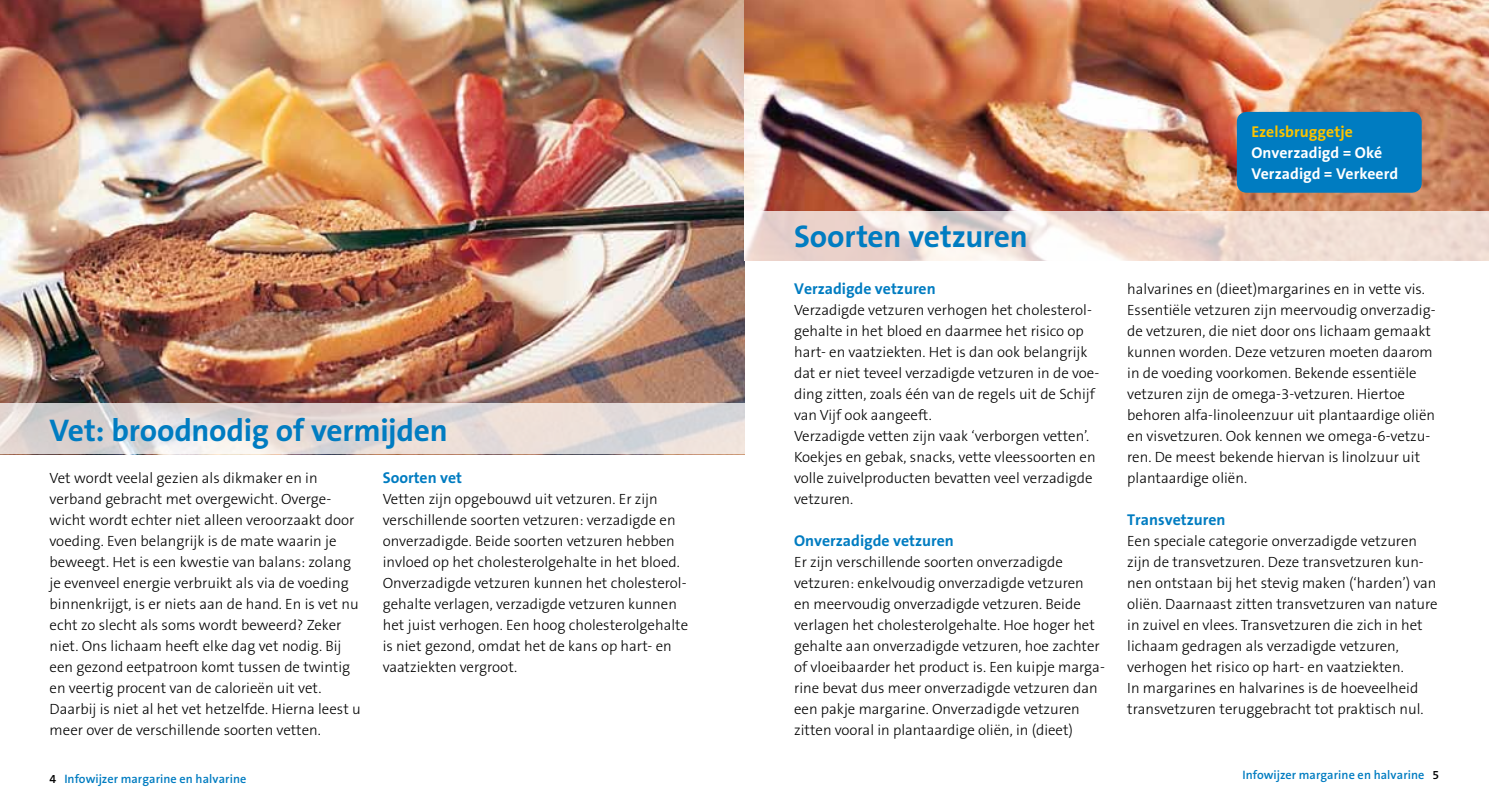
<style>
.page{position:relative;width:1489px;height:809px;background:#fff}
.page>*{position:absolute;margin:0;border:0;box-sizing:border-box;transform-origin:0 0}
.t1{font:700 31.5px "The Sans B7";letter-spacing:-.005em;color:#007cc1}
.t2{font:700 15.75px "The Sans B7";color:#007cc1}
.t3{font:700 15.75px/21px "The Sans B7";letter-spacing:.005em;color:#fff}
.t4{font:700 15.75px "The Sans B7";letter-spacing:.005em;color:#fbc300}
.t5{font:300 14.88px/21px "The Sans B3";color:#000}
.t6{font:600 12.25px "The Sans B6";letter-spacing:.005em;color:#007cc1}
.s1{color:#000}
</style>
<div class="page">
<img style="left:0;top:0;width:744px;height:404px">
<svg style="left:0;top:404px;width:744px;height:50px"></svg>
<img style="left:744px;top:0;width:744px;height:211px">
<svg style="left:744px;top:211px;width:744px;height:49px;fill:#f0dcd3"></svg>
<div style="left:1236px;top:112px;width:185px;height:81px;background:#007cc1;border-radius:10px"></div>
<h1 class="t1" style="left:50px;top:410px;width:399px">Vet: broodnodig of vermijden</h1>
<p class="t5" style="left:50px;top:468px;width:313px">Vet wordt veelal gezien als dikmaker en in verband gebracht met overgewicht. Overge&shy;wicht wordt echter niet alleen veroorzaakt door voeding. Even belangrijk is de mate waarin je beweegt. Het is een kwestie van balans: zolang je evenveel energie verbruikt als via de voeding binnenkrijgt, is er niets aan de hand. En is vet nu echt zo slecht als soms wordt beweerd? Zeker niet. Ons lichaam heeft elke dag vet nodig. Bij een gezond eetpatroon komt tussen de twintig en veertig procent van de calorieën uit vet.<br>Daarbij is niet al het vet hetzelfde. Hierna leest u meer over de verschillende soorten vetten.</p>
<p class="t2" style="left:383px;top:468px;width:81px">Soorten vet</p>
<p class="t5" style="left:383px;top:489px;width:307px">Vetten zijn opgebouwd uit vetzuren. Er zijn verschillende soorten vetzuren: verzadigde en onverzadigde. Beide soorten vetzuren hebben invloed op het cholesterolgehalte in het bloed.<br>Onverzadigde vetzuren kunnen het cholesterol&shy;gehalte verlagen, verzadigde vetzuren kunnen het juist verhogen. Een hoog cholesterolgehalte is niet gezond, omdat het de kans op hart- en vaatziekten vergroot.</p>
<h1 class="t1" style="left:794px;top:216px;width:235px">Soorten vetzuren</h1>
<p class="t2" style="left:794px;top:279px;width:143px">Verzadigde vetzuren</p>
<p class="t5" style="left:794px;top:300px;width:306px">Verzadigde vetzuren verhogen het cholesterol&shy;gehalte in het bloed en daarmee het risico op hart- en vaatziekten. Het is dan ook belangrijk dat er niet teveel verzadigde vetzuren in de voe&shy;ding zitten, zoals één van de regels uit de Schijf van Vijf ook aangeeft.<br>Verzadigde vetten zijn vaak ‘verborgen vetten’.<br>Koekjes en gebak, snacks, vette vleessoorten en volle zuivelproducten bevatten veel verzadigde vetzuren.</p>
<p class="t2" style="left:794px;top:531px;width:161px">Onverzadigde vetzuren</p>
<p class="t5" style="left:794px;top:552px;width:312px">Er zijn verschillende soorten onverzadigde vetzuren: enkelvoudig onverzadigde vetzuren<br>en meervoudig onverzadigde vetzuren. Beide verlagen het cholesterolgehalte. Hoe hoger het gehalte aan onverzadigde vetzuren, hoe zachter of vloeibaarder het product is. Een kuipje marga&shy;rine bevat dus meer onverzadigde vetzuren dan een pakje margarine. Onverzadigde vetzuren zitten vooral in plantaardige oliën, in (dieet)</p>
<p class="t4" style="left:1251px;top:121px;width:103px">Ezelsbruggetje</p>
<p class="t3" style="left:1251px;top:142px;width:148px">Onverzadigd = Oké<br>Verzadigd = Verkeerd</p>
<p class="t5" style="left:1127px;top:279px;width:310px">halvarines en (dieet)margarines en in vette vis.<br>Essentiële vetzuren zijn meervoudig onverzadig&shy;de vetzuren, die niet door ons lichaam gemaakt kunnen worden. Deze vetzuren moeten daarom in de voeding voorkomen. Bekende essentiële vetzuren zijn de omega-3-vetzuren. Hiertoe behoren alfa-linoleenzuur uit plantaardige oliën en visvetzuren. Ook kennen we omega-6-vetzu&shy;ren. De meest bekende hiervan is linolzuur uit plantaardige oliën.</p>
<p class="t2" style="left:1127px;top:510px;width:100px">Transvetzuren</p>
<p class="t5" style="left:1127px;top:531px;width:312px">Een speciale categorie onverzadigde vetzuren zijn de transvetzuren. Deze transvetzuren kun&shy;nen ontstaan bij het stevig maken (‘harden’) van oliën. Daarnaast zitten transvetzuren van nature in zuivel en vlees. Transvetzuren die zich in het lichaam gedragen als verzadigde vetzuren, verhogen het risico op hart- en vaatziekten.<br>In margarines en halvarines is de hoeveelheid transvetzuren teruggebracht tot praktisch nul.</p>
<p class="t6" style="left:50px;top:771px;width:198px"><span class="s1">4</span> Infowijzer margarine en halvarine</p>
<p class="t6" style="left:1242px;top:766px;width:198px">Infowijzer margarine en halvarine <span class="s1">5</span></p>
</div>
